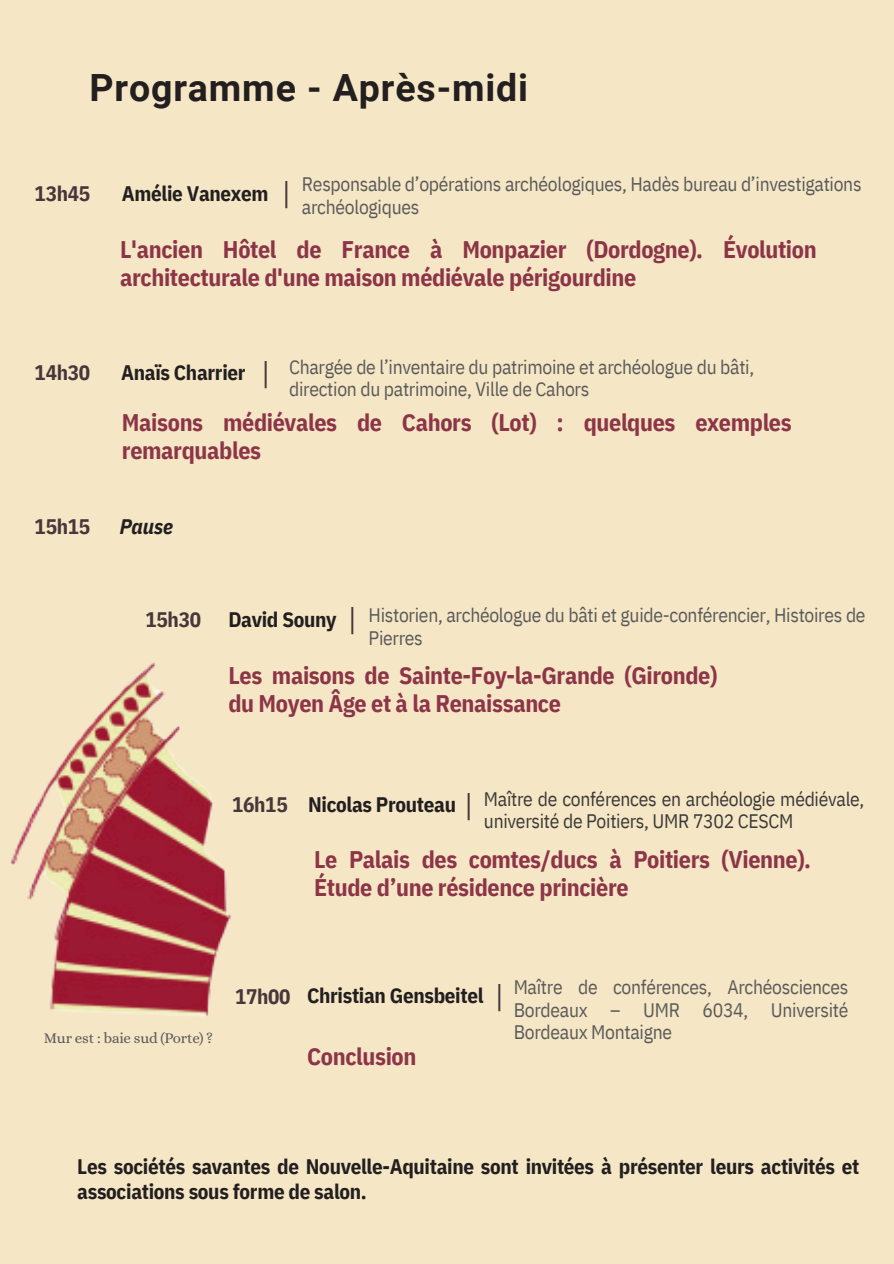
<style>
.page{position:relative;width:894px;height:1264px;background:#fff}
.page>*{position:absolute;margin:0;border:0;box-sizing:border-box;transform-origin:0 0}
.t1{font:700 37.5px "Roboto";letter-spacing:.025em;color:#231f20}
.t2{font:30px "IBM Plex Sans Cond";color:#47373b}
.t3{font:700 24px/28.2px "IBM Plex Sans Cond";letter-spacing:-.015em;color:#8d3548}
.t4{font:700 21px/24.8px "IBM Plex Sans Cond";letter-spacing:-.015em;color:#231f20}
.t5{font:700 21px "IBM Plex Sans Cond";letter-spacing:-.015em;color:#47373b}
.t6{font:italic 700 21px "IBM Plex Sans Cond";letter-spacing:-.015em;color:#231f20}
.t7{font:19.5px/22.5px "IBM Plex Sans Cond";letter-spacing:-.015em;color:#5b5a5a}
.t8{font:19.5px/22.5px "IBM Plex Sans Cond";letter-spacing:-.015em;color:#3b3939}
.t9{font:15px "Alice";letter-spacing:-.015em;color:#5b5a5a}
</style>
<div class="page">
<div style="left:0;top:0;width:893px;height:1263px;background:#f5e7c5"></div>
<img style="left:10px;top:662px;width:221px;height:355px">
<h3 class="t1" style="left:89px;top:66px;width:440px">Programme - Après-midi</h3>
<h3 class="t2" style="left:282px;top:173px;width:10px">|</h3>
<p class="t7" style="left:302px;top:173px;width:561px">Responsable d’opérations archéologiques, Hadès bureau d’investigations archéologiques</p>
<h4 class="t3" style="left:120px;top:234px;width:698px">L'ancien Hôtel de France à Monpazier (Dordogne). Évolution architecturale d'une maison médiévale périgourdine</h4>
<h4 class="t5" style="left:35px;top:180px;width:57px">13h45</h4>
<p class="t4" style="left:122px;top:181px;width:148px">Amélie Vanexem</p>
<h3 class="t5" style="left:35px;top:359px;width:57px">14h30</h3>
<p class="t4" style="left:121px;top:360px;width:126px">Anaïs Charrier</p>
<h3 class="t7" style="left:289px;top:355px;width:466px">Chargée de l’inventaire du patrimoine et archéologue du bâti, direction du patrimoine, Ville de Cahors</h3>
<h3 class="t2" style="left:261px;top:353px;width:10px">|</h3>
<h2 class="t3" style="left:122px;top:408px;width:671px">Maisons médiévales de Cahors (Lot) : quelques exemples remarquables</h2>
<h3 class="t5" style="left:35px;top:513px;width:57px">15h15</h3>
<h2 class="t6" style="left:120px;top:513px;width:54px">Pause</h2>
<h3 class="t5" style="left:145px;top:605px;width:57px">15h30</h3>
<h3 class="t4" style="left:228px;top:606px;width:110px">David Souny</h3>
<h3 class="t7" style="left:368px;top:603px;width:498px">Historien, archéologue du bâti et guide-conférencier, Histoires de<br>Pierres</h3>
<h4 class="t2" style="left:348px;top:599px;width:10px">|</h4>
<p class="t3" style="left:228px;top:661px;width:490px">Les maisons de Sainte-Foy-la-Grande (Gironde) du Moyen Âge et à la Renaissance</p>
<h3 class="t5" style="left:232px;top:790px;width:57px">16h15</h3>
<h2 class="t4" style="left:308px;top:792px;width:149px">Nicolas Prouteau</h2>
<h4 class="t8" style="left:484px;top:787px;width:382px">Maître de conférences en archéologie médiévale, université de Poitiers, UMR 7302 CESCM</h4>
<p class="t3" style="left:314px;top:844px;width:498px">Le Palais des comtes/ducs à Poitiers (Vienne).<br>Étude d’une résidence princière</p>
<h3 class="t2" style="left:464px;top:785px;width:10px">|</h3>
<h3 class="t9" style="left:44px;top:1029px;width:171px">Mur est : baie sud (Porte) ?</h3>
<h2 class="t5" style="left:235px;top:982px;width:57px">17h00</h2>
<p class="t4" style="left:307px;top:983px;width:178px">Christian Gensbeitel</p>
<h3 class="t2" style="left:495px;top:976px;width:10px">|</h3>
<p class="t7" style="left:513px;top:975px;width:336px;text-align:justify">Maître de conférences, Archéosciences Bordeaux – UMR 6034, Université Bordeaux Montaigne</p>
<h4 class="t3" style="left:307px;top:1042px;width:111px">Conclusion</h4>
<h2 class="t4" style="left:77px;top:1153px;width:783px">Les sociétés savantes de Nouvelle-Aquitaine sont invitées à présenter leurs activités et associations sous forme de salon.</h2>
</div>
